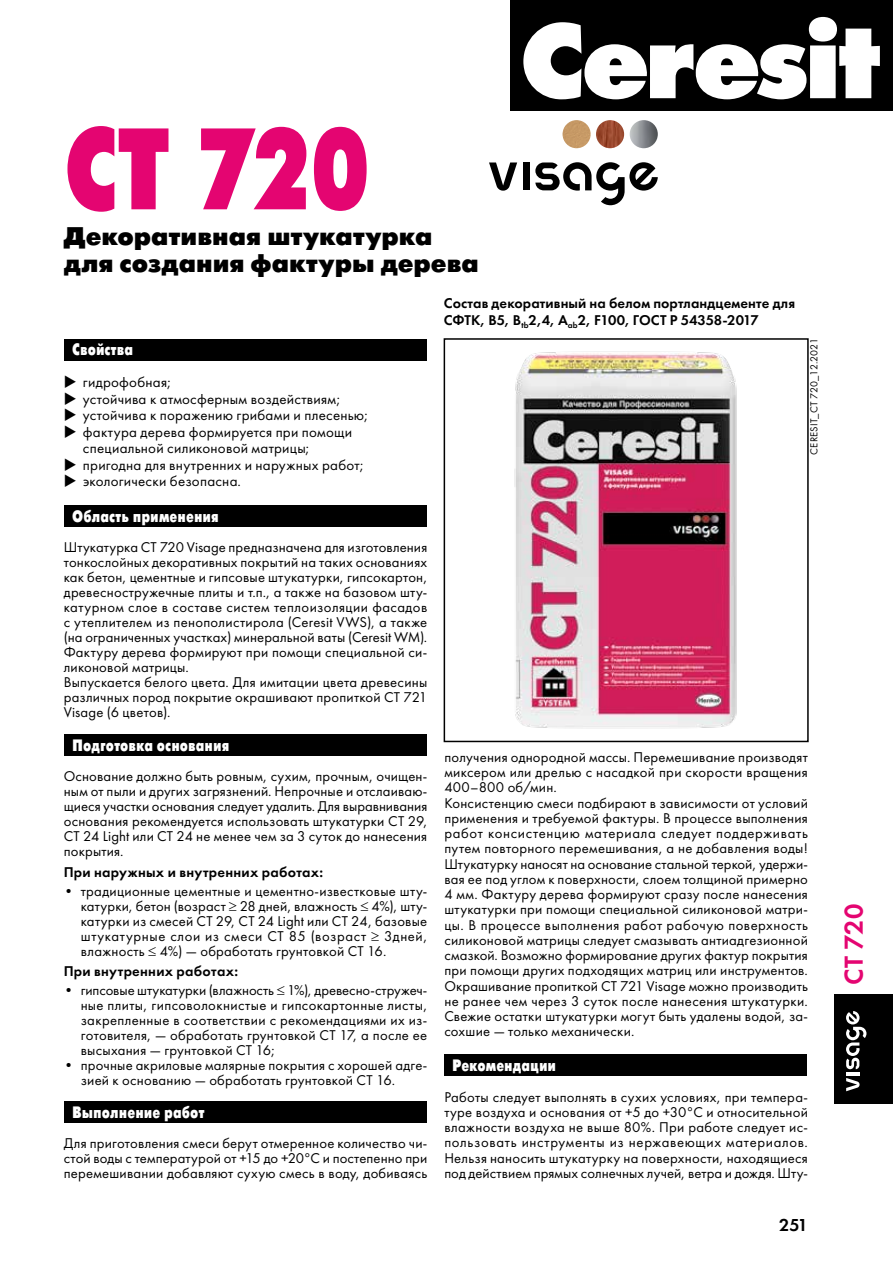
<style>
.page{position:relative;width:893px;height:1263px;background:#fff}
.page>*{position:absolute;margin:0;border:0;box-sizing:border-box;transform-origin:0 0}
.t1{font:115.5px "Futura Futuris Cond Extra Bold C";color:#e40571}
.t2{font:27px "Futura New Demi";color:#e40571}
.t3{font:25.5px/27px "Futura Futuris Black C";color:#000}
.t4{font:18px "Futura New Demi";color:#000}
.t5{font:16.5px "Futura Futuris Cond Extra Bold C";color:#fff}
.t6{font:15px/16.5px "Futura Book C";letter-spacing:.015em;color:#000}
.t7{font:14.7px/15px "Futura Book C";letter-spacing:.015em;color:#000;text-align:justify}
.t8{font:14.7px/17.7px "Futura New Demi";letter-spacing:.01em;color:#000}
.t9{font:10.5px "Futura Book C";letter-spacing:.01em;color:#000}
</style>
<div class="page">
<div style="left:510px;top:0;width:383px;height:111px;background:#000"></div>
<svg style="left:523px;top:17px;width:357px;height:82px"></svg>
<div style="left:64px;top:339px;width:363px;height:22px;background:#000"></div>
<div style="left:64px;top:505px;width:363px;height:22px;background:#000"></div>
<div style="left:64px;top:734px;width:363px;height:22px;background:#000"></div>
<div style="left:64px;top:1101px;width:363px;height:22px;background:#000"></div>
<div style="left:444px;top:1054px;width:363px;height:22px;background:#000"></div>
<div style="left:835px;top:994px;width:58px;height:109px;background:#000"></div>
<svg style="left:846px;top:1011px;width:20px;height:80px"></svg>
<div style="left:523px;top:162px;width:7px;height:28px;background:#000"></div>
<svg style="left:489px;top:162px;width:28px;height:29px"></svg>
<svg style="left:535px;top:162px;width:123px;height:43px"></svg>
<img style="left:630px;top:120px;width:28px;height:28px;border-radius:14px">
<img style="left:596px;top:120px;width:28px;height:28px;border-radius:14px">
<img style="left:562px;top:120px;width:29px;height:28px;border-radius:14px">
<img style="left:514px;top:351px;width:223px;height:378px">
<div style="left:444px;top:338px;width:365px;height:404px;border:2px solid #000"></div>
<h1 class="t1" style="left:64px;top:107px;width:308px">CT 720</h1>
<h3 class="t3" style="left:64px;top:223px;width:417px">Декоративная штукатурка для создания фактуры дерева</h3>
<p class="t8" style="left:444px;top:294px;width:353px">Состав декоративный на белом портландцементе для<br>СФТК, B5, B<sub>tb</sub>2,4, A<sub>ab</sub>2, F100, ГОСТ Р 54358-2017</p>
<p class="t5" style="left:72px;top:341px;width:62px">Свойства</p>
<p class="t6" style="left:83px;top:374px;width:287px">гидрофобная;<br>устойчива к атмосферным воздействиям; устойчива к поражению грибами и плесенью; фактура дерева формируется при помощи специальной силиконовой матрицы; пригодна для внутренних и наружных работ; экологически безопасна.</p>
<p class="t5" style="left:72px;top:507px;width:148px">Область применения</p>
<p class="t7" style="left:64px;top:540px;width:365px;text-align:left">Штукатурка CT 720 Visage предназначена для изготовления тонкослойных декоративных покрытий на таких основаниях как бетон, цементные и гипсовые штукатурки, гипсокартон, древесностружечные плиты и т.п., а также на базовом шту&shy;катурном слое в составе систем теплоизоляции фасадов с утеплителем из пенополистирола (Ceresit VWS), а также (на ограниченных участках) минеральной ваты (Ceresit WM).<br>Фактуру дерева формируют при помощи специальной си&shy;ликоновой матрицы.<br>Выпускается белого цвета. Для имитации цвета древесины различных пород покрытие окрашивают пропиткой CT 721<br>Visage (6 цветов).</p>
<p class="t5" style="left:72px;top:737px;width:159px">Подготовка основания</p>
<p class="t7" style="left:64px;top:769px;width:365px">Основание должно быть ровным, сухим, прочным, очищен&shy;ным от пыли и других загрязнений. Непрочные и отслаиваю&shy;щиеся участки основания следует удалить. Для выравнивания основания рекомендуется использовать штукатурки CT 29, CT 24 Light или СТ 24 не менее чем за 3 суток до нанесения покрытия.</p>
<p class="t8" style="left:64px;top:863px;width:261px">При наружных и внутренних работах:</p>
<p class="t7" style="left:81px;top:884px;width:348px;text-indent:-17px">• традиционные цементные и цементно-известковые шту&shy;катурки, бетон (возраст ≥ 28 дней, влажность ≤ 4%), шту&shy;катурки из смесей CT 29, CT 24 Light или СТ 24, базовые штукатурные слои из смеси CT 85 (возраст ≥ 3дней, влажность ≤ 4%) — обработать грунтовкой CT 16.</p>
<p class="t8" style="left:64px;top:962px;width:176px">При внутренних работах:</p>
<p class="t7" style="left:81px;top:983px;width:348px;text-indent:-17px">• гипсовые штукатурки (влажность ≤ 1%), древесно-стружеч&shy;ные плиты, гипсоволокнистые и гипсокартонные листы, закрепленные в соответствии с рекомендациями их из&shy;готовителя, — обработать грунтовкой CT 17, а после ее высыхания — грунтовкой CT 16;</p>
<p class="t7" style="left:81px;top:1058px;width:348px;text-indent:-17px">• прочные акриловые малярные покрытия с хорошей адге&shy;зией к основанию — обработать грунтовкой CT 16.</p>
<p class="t5" style="left:72px;top:1103px;width:134px">Выполнение работ</p>
<p class="t7" style="left:64px;top:1136px;width:365px">Для приготовления смеси берут отмеренное количество чи&shy;стой воды с температурой от +15 до +20°С и постепенно при перемешивании добавляют сухую смесь в воду, добиваясь</p>
<p class="t9" style="left:808px;top:455px;width:118px;rotate:-90deg">CERESIT_CT 720_12.2021</p>
<p class="t7" style="left:444px;top:749px;width:365px;text-align:left">получения однородной массы. Перемешивание производят миксером или дрелью с насадкой при скорости вращения 400–800 об/мин.<br>Консистенцию смеси подбирают в зависимости от условий применения и требуемой фактуры. В процессе выполнения работ консистенцию материала следует поддерживать путем повторного перемешивания, а не добавления воды!<br>Штукатурку наносят на основание стальной теркой, удержи&shy;вая ее под углом к поверхности, слоем толщиной примерно 4 мм. Фактуру дерева формируют сразу после нанесения штукатурки при помощи специальной силиконовой матри&shy;цы. В процессе выполнения работ рабочую поверхность силиконовой матрицы следует смазывать антиадгезионной смазкой. Возможно формирование других фактур покрытия при помощи других подходящих матриц или инструментов.<br>Окрашивание пропиткой CT 721 Visage можно производить не ранее чем через 3 суток после нанесения штукатурки.<br>Свежие остатки штукатурки могут быть удалены водой, за&shy;сохшие — только механически.</p>
<p class="t5" style="left:452px;top:1056px;width:106px">Рекомендации</p>
<p class="t7" style="left:444px;top:1089px;width:365px">Работы следует выполнять в сухих условиях, при темпера&shy;туре воздуха и основания от +5 до +30°C и относительной влажности воздуха не выше 80%. При работе следует ис&shy;пользовать инструменты из нержавеющих материалов.<br>Нельзя наносить штукатурку на поверхности, находящиеся под действием прямых солнечных лучей, ветра и дождя. Шту-</p>
<p class="t4" style="left:779px;top:1214px;width:30px">251</p>
<h2 class="t2" style="left:837px;top:985px;width:83px;rotate:-90deg">CT 720</h2>
</div>
